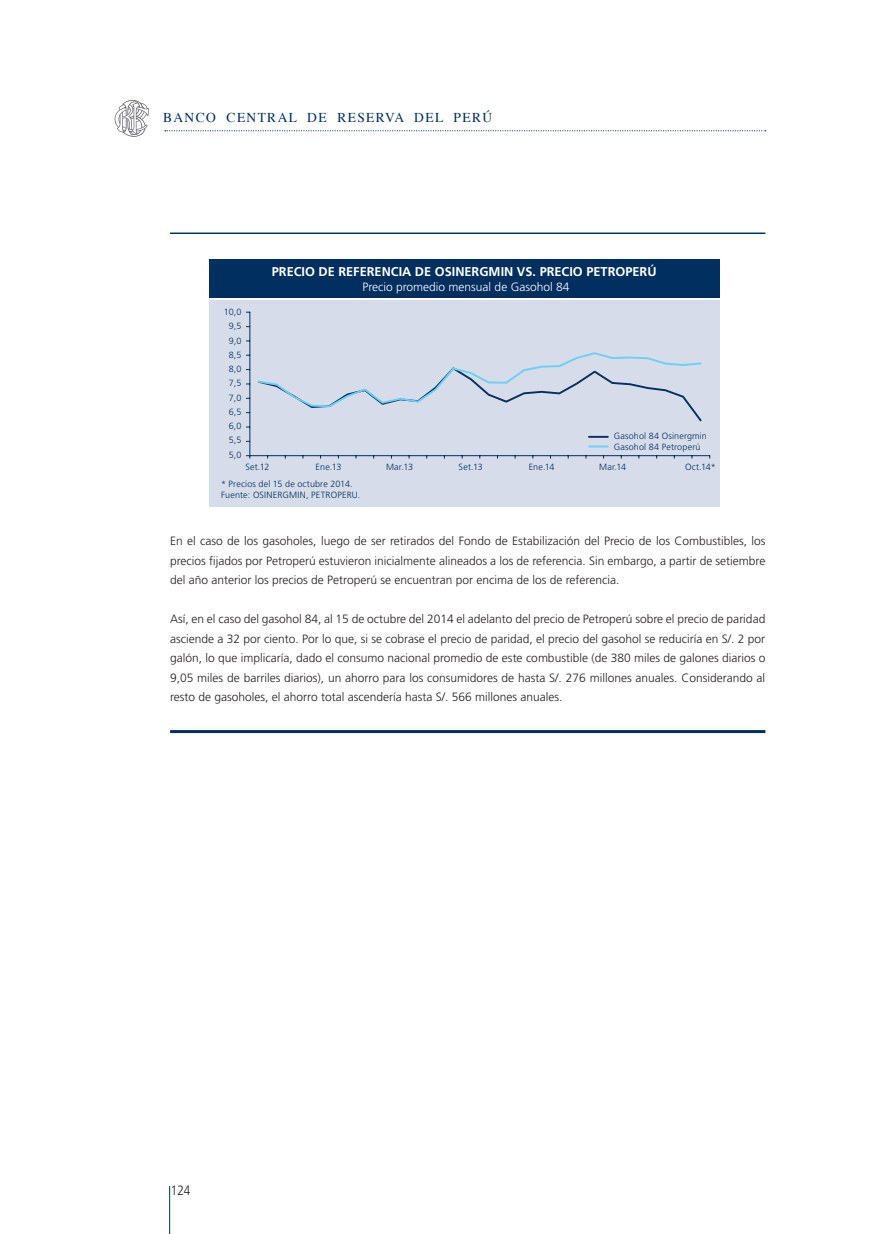
<style>
.page{position:relative;width:893px;height:1234px;background:#fff}
.page>*{position:absolute;margin:0;border:0;box-sizing:border-box;transform-origin:0 0}
.t1{font:13.5px "Times";letter-spacing:.1em;color:#002f60}
.t2{font:300 13.5px "Frutiger";color:#231f20;scale:.88 1}
.t3{font:700 12.75px "Frutiger";color:#fff}
.t4{font:300 12px/19.5px "Frutiger";color:#231f20;text-align:justify}
.t5{font:300 12px "Frutiger";color:#fff}
.t6{font:300 9px/14.2px "Frutiger";letter-spacing:.015em;color:#002f60}
</style>
<div class="page">
<svg style="left:165px;top:130px;width:601px;height:1px"></svg>
<hr style="left:169px;top:1185px;width:1px;height:48px;background:#002f60">
<svg style="left:115px;top:100px;width:34px;height:37px"></svg>
<div style="left:209px;top:259px;width:510px;height:38px;background:#002f60"></div>
<div style="left:209px;top:300px;width:510px;height:207px;background:#d6dce9"></div>
<svg style="left:589px;top:436px;width:19px;height:1px"></svg>
<svg style="left:589px;top:445px;width:19px;height:2px"></svg>
<hr style="left:249px;top:312px;width:1px;height:143px;background:#002f60">
<hr style="left:250px;top:455px;width:460px;height:1px;background:#002f60">
<svg style="left:257px;top:352px;width:445px;height:70px"></svg>
<hr style="left:170px;top:232px;width:595px;height:2px;background:#002f60">
<hr style="left:170px;top:730px;width:595px;height:3px;background:#002f60">
<p class="t1" style="left:163px;top:105px;width:330px">BANCO CENTRAL DE RESERVA DEL PERÚ</p>
<p class="t6" style="left:224px;top:305px;width:19px;text-align:center">10,0<br>9,5<br>9,0<br>8,5<br>8,0<br>7,5<br>7,0<br>6,5<br>6,0<br>5,5<br>5,0</p>
<p class="t3" style="left:272px;top:264px;width:386px">PRECIO DE REFERENCIA DE OSINERGMIN VS. PRECIO PETROPERÚ</p>
<p class="t5" style="left:362px;top:279px;width:208px">Precio promedio mensual de Gasohol 84</p>
<p class="t6" style="left:614px;top:430px;width:95px;line-height:10.8px">Gasohol 84 Osinergmin<br>Gasohol 84 Petroperú</p>
<p class="t6" style="left:221px;top:458px;width:133px;line-height:17.2px;text-indent:24px">Set.12<br>* Precios del 15 de octubre 2014.</p>
<p class="t6" style="left:221px;top:488px;width:141px">Fuente: OSINERGMIN, PETROPERU.</p>
<p class="t6" style="left:316px;top:460px;width:27px">Ene.13</p>
<p class="t6" style="left:386px;top:460px;width:28px">Mar.13</p>
<p class="t6" style="left:459px;top:460px;width:26px">Set.13</p>
<p class="t6" style="left:529px;top:460px;width:27px">Ene.14</p>
<p class="t6" style="left:599px;top:460px;width:29px">Mar.14</p>
<p class="t6" style="left:685px;top:460px;width:32px">Oct.14*</p>
<p class="t4" style="left:170px;top:531px;width:597px">En el caso de los gasoholes, luego de ser retirados del Fondo de Estabilización del Precio de los Combustibles, los precios fijados por Petroperú estuvieron inicialmente alineados a los de referencia. Sin embargo, a partir de setiembre del año anterior los precios de Petroperú se encuentran por encima de los de referencia.</p>
<p class="t4" style="left:170px;top:609px;width:597px">Así, en el caso del gasohol 84, al 15 de octubre del 2014 el adelanto del precio de Petroperú sobre el precio de paridad asciende a 32 por ciento. Por lo que, si se cobrase el precio de paridad, el precio del gasohol se reduciría en S/. 2 por galón, lo que implicaría, dado el consumo nacional promedio de este combustible (de 380 miles de galones diarios o 9,05 miles de barriles diarios), un ahorro para los consumidores de hasta S/. 276 millones anuales. Considerando al resto de gasoholes, el ahorro total ascendería hasta S/. 566 millones anuales.</p>
<p class="t2" style="left:171px;top:1182px;width:24px">124</p>
</div>
